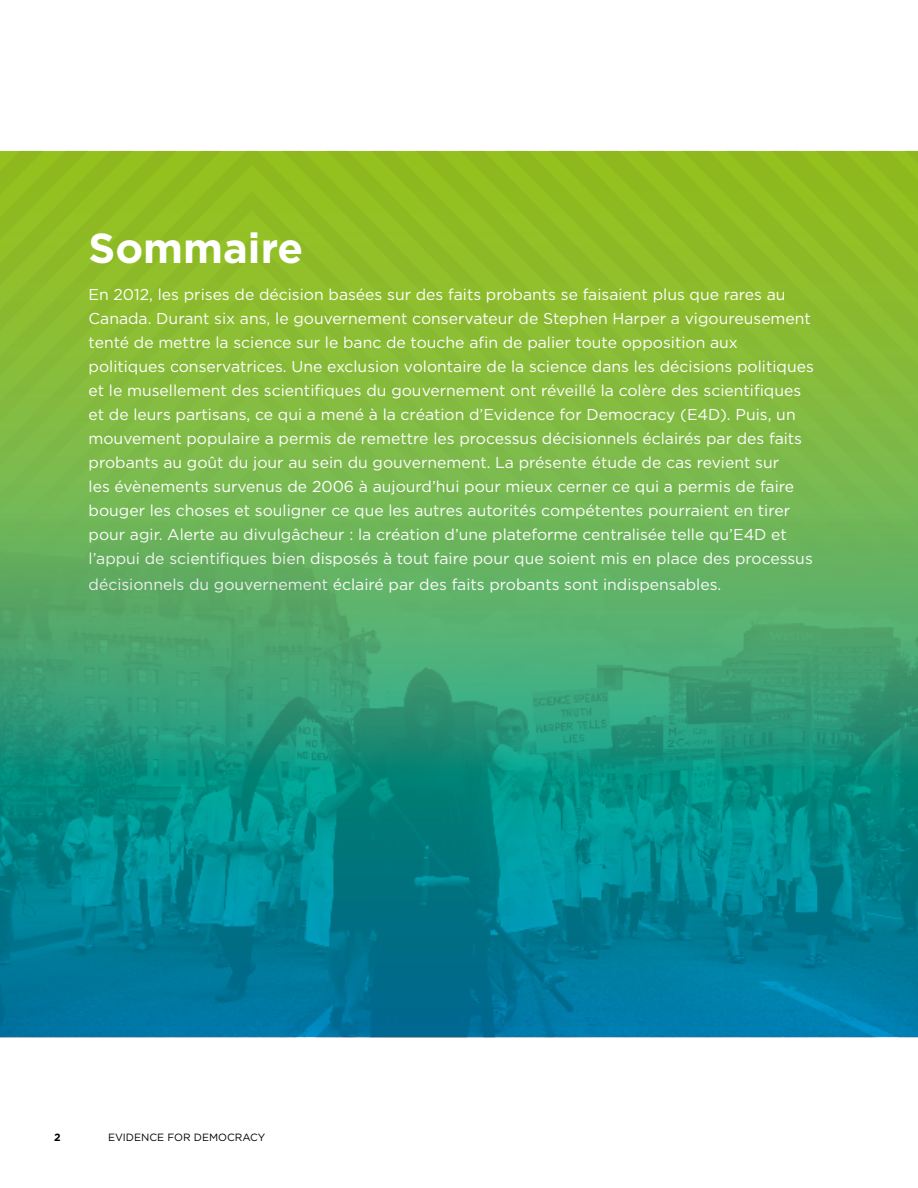
<style>
.page{position:relative;width:918px;height:1188px;background:#fff}
.page>*{position:absolute;margin:0;border:0;box-sizing:border-box;transform-origin:0 0}
.t1{font:700 42px "Gotham HTF";color:#fff}
.t2{font:15.75px/24px "Gotham";color:#fff}
.t3{font:10.5px "Gotham HTF";color:#000}
.t4{font:700 10.5px "Gotham HTF";color:#000}
</style>
<div class="page">
<svg style="left:0;top:150px;width:276px;height:370px;background:#84bb3e"></svg>
<svg style="left:276px;top:150px;width:89px;height:370px;background:#88bc36"></svg>
<svg style="left:365px;top:150px;width:45px;height:370px;background:#88bc36"></svg>
<svg style="left:0;top:150px;width:183px;height:195px;background:#8fbd28"></svg>
<svg style="left:410px;top:150px;width:508px;height:370px;background:#87bb36"></svg>
<img style="left:0;top:520px;width:918px;height:518px">
<h1 class="t1" style="left:89px;top:230px;width:216px">Sommaire</h1>
<p class="t2" style="left:89px;top:283px;width:727px">En 2012, les prises de décision basées sur des faits probants se faisaient plus que rares au Canada. Durant six ans, le gouvernement conservateur de Stephen Harper a vigoureusement tenté de mettre la science sur le banc de touche afin de palier toute opposition aux politiques conservatrices. Une exclusion volontaire de la science dans les décisions politiques et le musellement des scientifiques du gouvernement ont réveillé la colère des scientifiques et de leurs partisans, ce qui a mené à la création d’Evidence for Democracy (E4D). Puis, un mouvement populaire a permis de remettre les processus décisionnels éclairés par des faits probants au goût du jour au sein du gouvernement. La présente étude de cas revient sur<br>les évènements survenus de 2006 à aujourd’hui pour mieux cerner ce qui a permis de faire bouger les choses et souligner ce que les autres autorités compétentes pourraient en tirer pour agir. Alerte au divulgâcheur : la création d’une plateforme centralisée telle qu’E4D et l’appui de scientifiques bien disposés à tout faire pour que soient mis en place des processus</p>
<p class="t2" style="left:89px;top:572px;width:634px">décisionnels du gouvernement éclairé par des faits probants sont indispensables.</p>
<p class="t4" style="left:54px;top:1132px;width:8px">2</p>
<p class="t3" style="left:108px;top:1131px;width:159px">EVIDENCE FOR DEMOCRACY</p>
</div>
